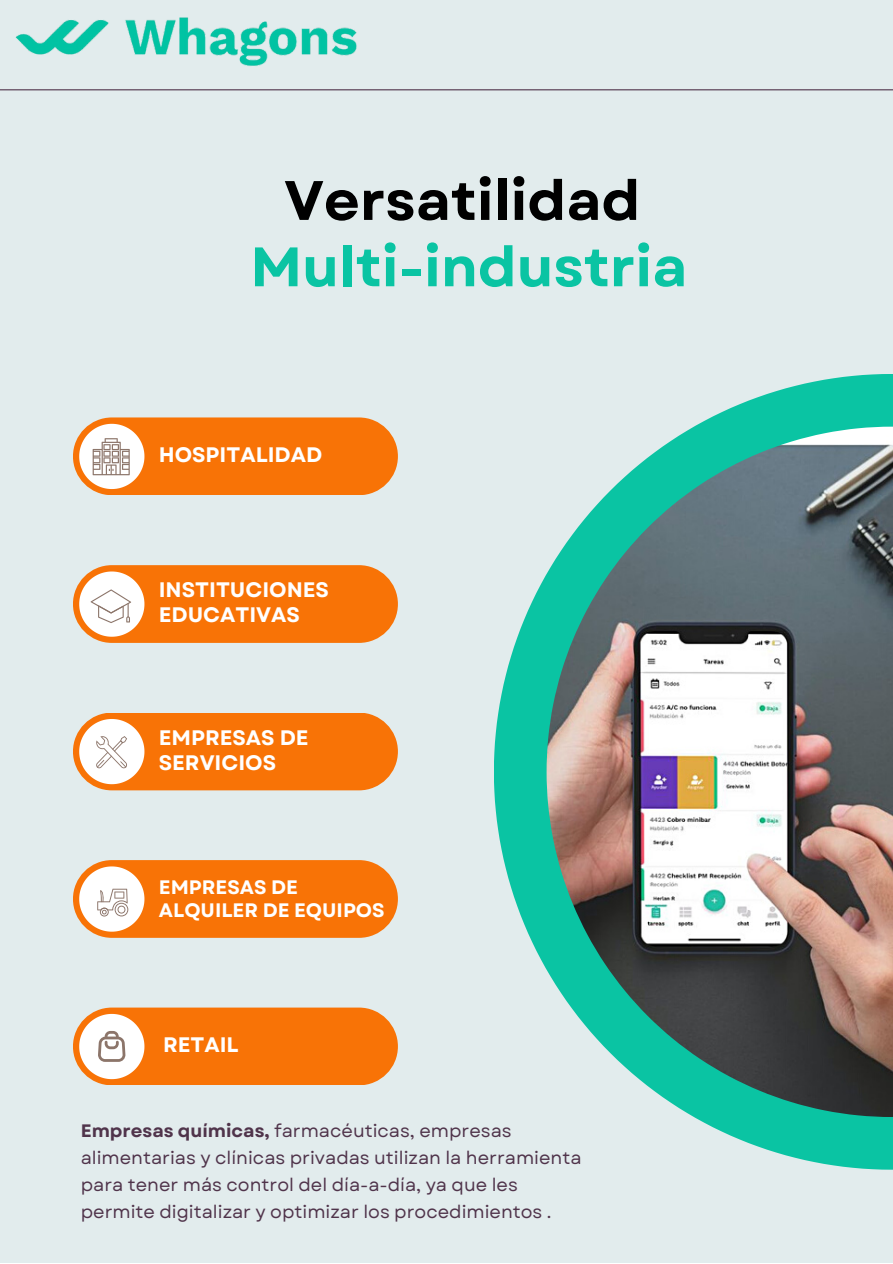
<style>
.page{position:relative;width:893px;height:1264px;background:#fff}
.page>*{position:absolute;margin:0;border:0;box-sizing:border-box;transform-origin:0 0}
.t1{font:700 55.5px "Garet";color:#0ac4a3}
.t2{font:700 55.5px "Garet";color:#000}
.t3{font:700 21px/24.8px "Garet";color:#fff}
.t4{font:700 19.5px/22.5px "Garet";color:#fff}
.t5{font:18px/27px "Garet";color:#50344b}
.s1{font-weight:700}
</style>
<div class="page">
<div style="left:0;top:0;width:892px;height:1262px;background:#e2eced"></div>
<hr style="left:0;top:89px;width:892px;height:1px;background:#50344b">
<img style="left:15px;top:17px;width:342px;height:49px">
<div style="left:73px;top:417px;width:325px;height:78px;background:#f87306;border-radius:39px"></div>
<div style="left:73px;top:565px;width:325px;height:78px;background:#f87306;border-radius:39px"></div>
<div style="left:73px;top:712px;width:325px;height:78px;background:#f87306;border-radius:39px"></div>
<div style="left:73px;top:860px;width:325px;height:77px;background:#f87306;border-radius:39px"></div>
<div style="left:73px;top:1007px;width:325px;height:78px;background:#f87306;border-radius:39px"></div>
<svg style="left:79px;top:1013px;width:65px;height:66px"></svg>
<svg style="left:79px;top:866px;width:65px;height:65px"></svg>
<svg style="left:79px;top:719px;width:65px;height:65px"></svg>
<svg style="left:79px;top:571px;width:65px;height:65px"></svg>
<svg style="left:79px;top:424px;width:65px;height:65px"></svg>
<svg style="left:494px;top:374px;width:398px;height:795px"></svg>
<img style="left:546px;top:426px;width:346px;height:690px">
<h1 class="t2" style="left:284px;top:160px;width:357px">Versatilidad</h1>
<h1 class="t1" style="left:250px;top:227px;width:438px">Multi-industria</h1>
<p class="t3" style="left:159px;top:442px;width:165px">HOSPITALIDAD</p>
<p class="t3" style="left:159px;top:577px;width:172px">INSTITUCIONES<br>EDUCATIVAS</p>
<p class="t3" style="left:159px;top:725px;width:151px">EMPRESAS DE<br>SERVICIOS</p>
<p class="t4" style="left:159px;top:876px;width:227px">EMPRESAS DE<br>ALQUILER DE EQUIPOS</p>
<p class="t3" style="left:163px;top:1032px;width:77px">RETAIL</p>
<p class="t5" style="left:81px;top:1117px;width:502px"><span class="s1">Empresas químicas,</span> farmacéuticas, empresas alimentarias y clínicas privadas utilizan la herramienta para tener más control del día-a-día, ya que les permite digitalizar y optimizar los procedimientos .</p>
</div>
